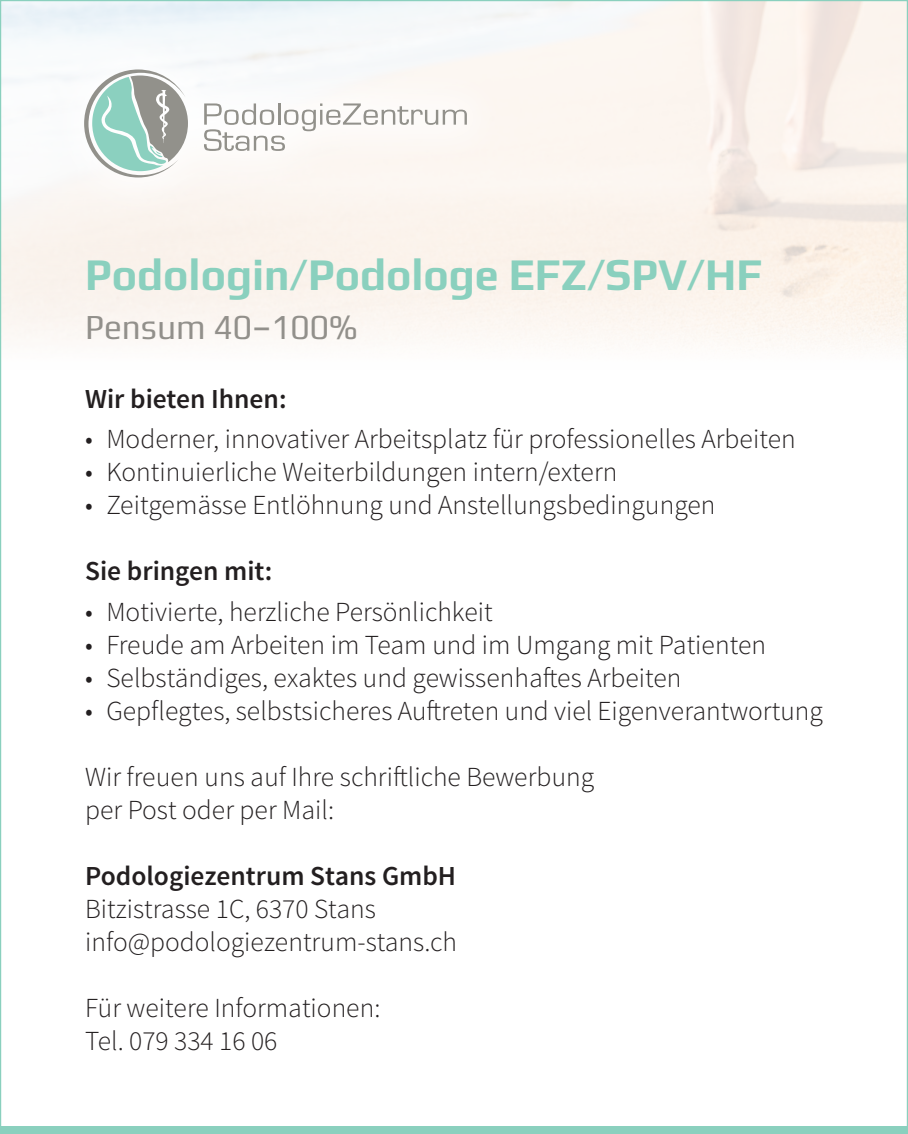
<style>
.page{position:relative;width:908px;height:1134px;background:#fff}
.page>*{position:absolute;margin:0;border:0;box-sizing:border-box;transform-origin:0 0}
.t1{font:700 45px "Play";color:#8ad0be;scale:.95 1}
.t2{font:35px "Play";color:#92908b;scale:.95 1}
.t3{font:300 27.5px/33px "Source Sans Pro";color:#231f20}
.t4{font:600 27.5px "Source Sans Pro";color:#231f20}
</style>
<div class="page">
<svg style="left:2px;top:2px;width:903px;height:346px;fill:#fbf4ee"></svg>
<div style="left:38px;top:24px;width:474px;height:199px;background:#fbf7f6"></div>
<svg style="left:204px;top:103px;width:262px;height:48px"></svg>
<svg style="left:84px;top:69px;width:104px;height:108px"></svg>
<div style="left:0;top:1127px;width:907px;height:7px;background:#8ad0be"></div>
<h1 class="t1" style="left:85px;top:243px;width:714px">Podologin/Podologe EFZ/SPV/HF</h1>
<p class="t2" style="left:85px;top:303px;width:288px">Pensum 40–100%</p>
<p class="t4" style="left:85px;top:382px;width:203px">Wir bieten Ihnen:</p>
<p class="t3" style="left:85px;top:423px;width:712px">• Moderner, innovativer Arbeitsplatz für professionelles Arbeiten</p>
<p class="t3" style="left:85px;top:456px;width:533px">• Kontinuierliche Weiterbildungen intern/extern</p>
<p class="t3" style="left:85px;top:489px;width:631px">• Zeitgemässe Entlöhnung und Anstellungsbedingungen</p>
<p class="t4" style="left:85px;top:554px;width:189px">Sie bringen mit:</p>
<p class="t3" style="left:85px;top:595px;width:409px">• Motivierte, herzliche Persönlichkeit</p>
<p class="t3" style="left:85px;top:628px;width:682px">• Freude am Arbeiten im Team und im Umgang mit Patienten</p>
<p class="t3" style="left:85px;top:661px;width:597px">• Selbständiges, exaktes und gewissenhaftes Arbeiten</p>
<p class="t3" style="left:85px;top:694px;width:738px">• Gepflegtes, selbstsicheres Auftreten und viel Eigenverantwortung</p>
<p class="t3" style="left:85px;top:760px;width:510px">Wir freuen uns auf Ihre schriftliche Bewerbung per Post oder per Mail:</p>
<p class="t4" style="left:85px;top:858px;width:372px">Podologiezentrum Stans GmbH</p>
<p class="t3" style="left:85px;top:892px;width:373px">Bitzistrasse 1C, 6370 Stans info@podologiezentrum-stans.ch</p>
<p class="t3" style="left:85px;top:991px;width:297px">Für weitere Informationen:<br>Tel. 079 334 16 06</p>
</div>
